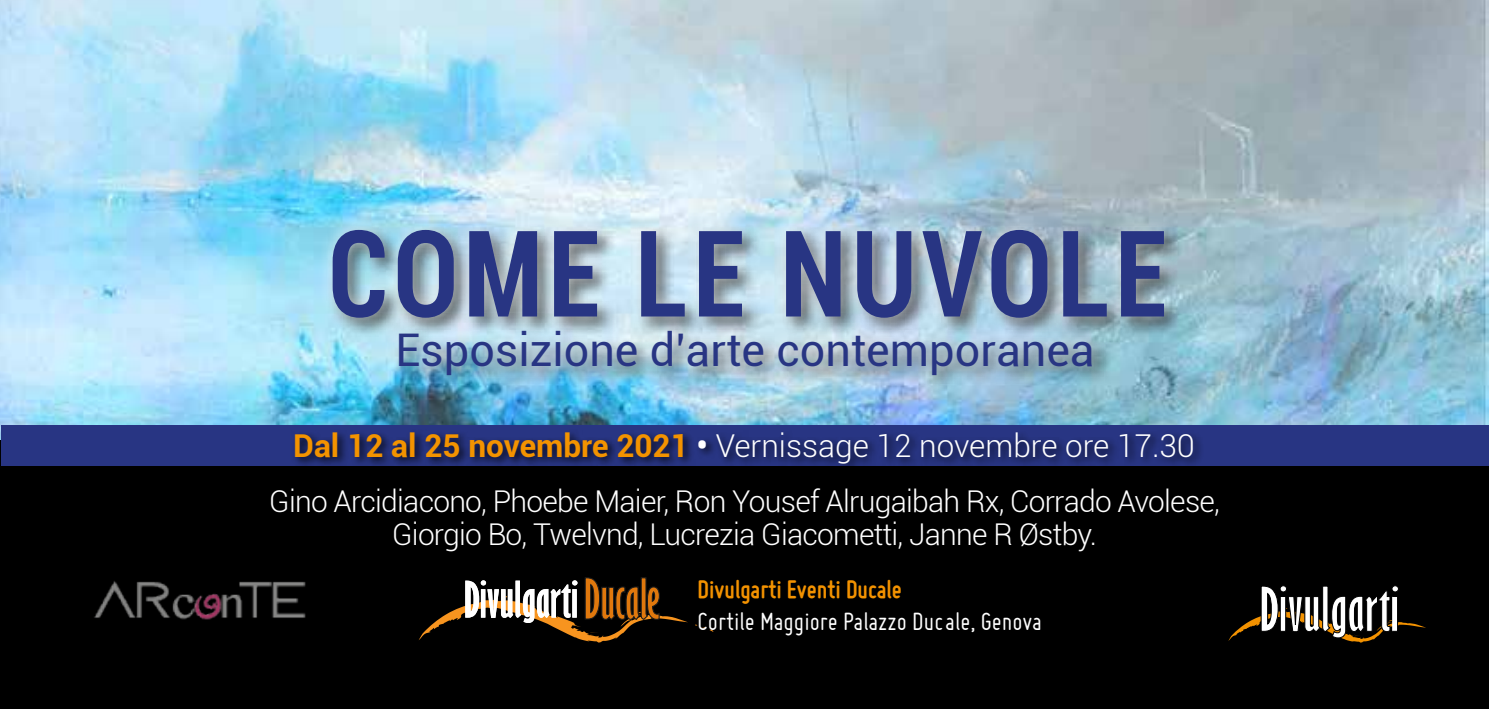
<style>
.page{position:relative;width:1489px;height:709px;background:#fff}
.page>*{position:absolute;margin:0;border:0;box-sizing:border-box;transform-origin:0 0}
.t1{font:700 condensed 120px "Roboto";letter-spacing:.05em;color:#283583;scale:.9 1}
.t2{font:45px "Roboto";color:#283583}
.t3{font:300 31.5px "Roboto";color:#fff}
.t4{font:300 30px/32.5px "Roboto";letter-spacing:-.025em;color:#fff;text-align:center}
.t5{font:27px "Miso";color:#fff}
.t6{font:700 27px "Miso";color:#f39200}
.s1{font-weight:700;color:#f39300}
.s2{font-weight:700}
</style>
<div class="page">
<div style="left:0;top:0;width:1488px;height:709px;background:#000"></div>
<img style="left:0;top:0;width:1488px;height:440px">
<div style="left:316px;top:214px;width:863px;height:119px;background:#fff;opacity:.75"></div>
<div style="left:392px;top:326px;width:720px;height:68px;background:#000;opacity:.75"></div>
<div style="left:382px;top:316px;width:726px;height:74px;background:#fff;opacity:.75"></div>
<img style="left:94px;top:581px;width:212px;height:39px">
<svg style="left:695px;top:624px;width:18px;height:8px"></svg>
<svg style="left:419px;top:577px;width:269px;height:65px"></svg>
<svg style="left:1228px;top:585px;width:197px;height:57px"></svg>
<div style="left:1391px;top:585px;width:7px;height:7px;background:#fff;border-radius:50%"></div>
<div style="left:1391px;top:596px;width:6px;height:35px;background:#fff"></div>
<div style="left:1391px;top:585px;width:7px;height:7px;border:1px solid #000;border-radius:50%"></div>
<div style="left:1391px;top:596px;width:6px;height:35px;border:1px solid #000"></div>
<div style="left:1px;top:424px;width:1487px;height:41px;background:#283583"></div>
<div style="left:291px;top:429px;width:912px;height:45px;background:#000;opacity:.8"></div>
<h1 class="t1" style="left:328px;top:190px;width:934px">COME LE NUVOLE</h1>
<h2 class="t2" style="left:395px;top:318px;width:700px">Esposizione d’arte contemporanea</h2>
<p class="t3" style="left:293px;top:423px;width:902px"><span class="s1">Dal 12 al 25 novembre 2021</span> <span class="s2">•</span> Vernissage 12 novembre ore 17.30</p>
<p class="t4" style="left:269px;top:484px;width:952px">Gino Arcidiacono, Phoebe Maier, Ron Yousef Alrugaibah Rx, Corrado Avolese,<br>Giorgio Bo, Twelvnd, Lucrezia Giacometti, Janne R Østby.</p>
<p class="t6" style="left:697px;top:574px;width:206px">Divulgarti Eventi Ducale</p>
<p class="t5" style="left:697px;top:606px;width:346px">Cortile Maggiore Palazzo Ducale, Genova</p>
</div>
